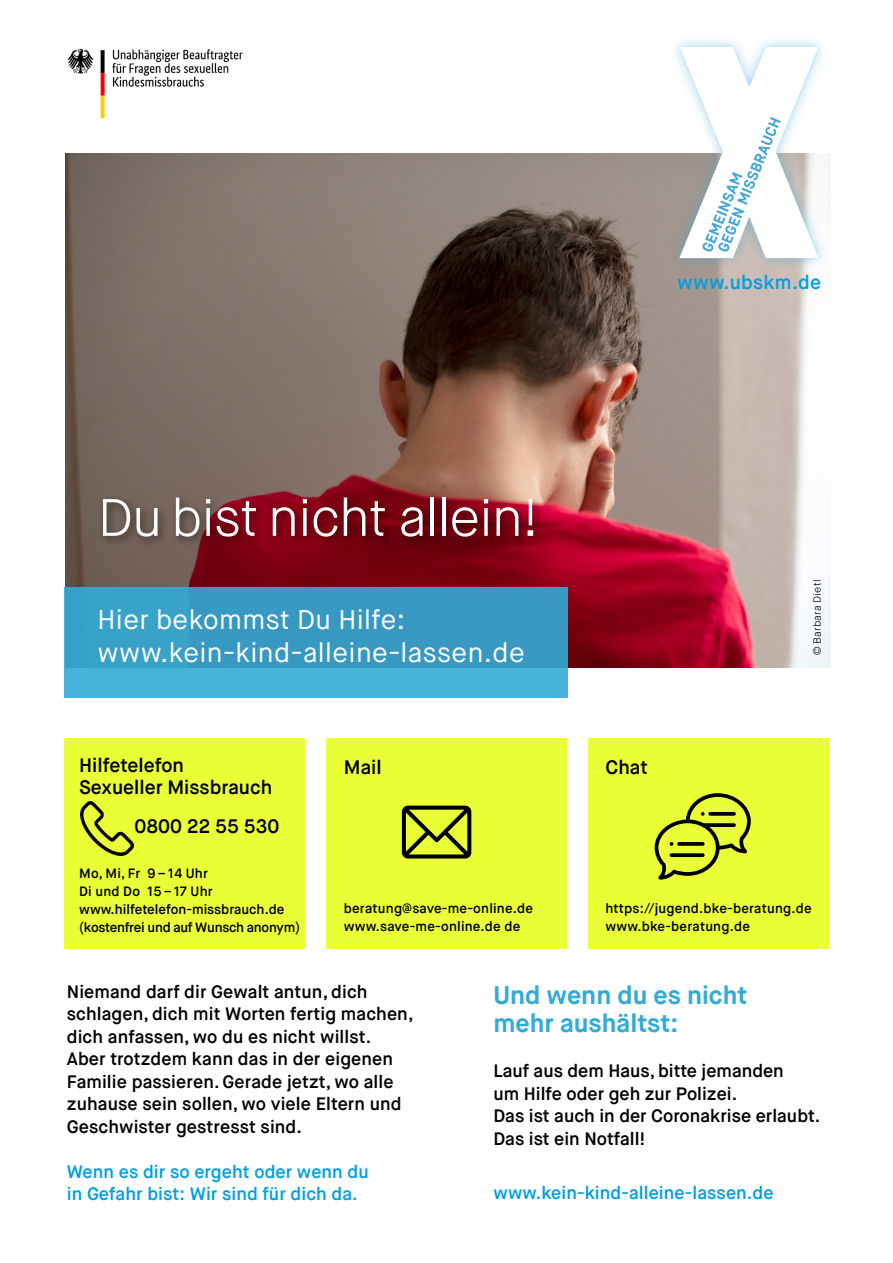
<style>
.page{position:relative;width:893px;height:1263px;background:#fff}
.page>*{position:absolute;margin:0;border:0;box-sizing:border-box;transform-origin:0 0}
.t1{font:300 52.5px "Maison Neue";letter-spacing:-.02em;color:#fff}
.t2{font:27px/33px "Maison Neue";letter-spacing:.015em;color:#fff}
.t3{font:700 25.5px/28.5px "Maison Neue";color:#32abd7}
.t4{font:600 19.5px/22.5px "Maison Neue";color:#000}
.t5{font:600 19.5px "Maison Neue";letter-spacing:.015em;color:#009fe3}
.t6{font:600 18px/22.5px "Maison Neue";letter-spacing:.005em;color:#000}
.t7{font:600 18px/22.5px "Maison Neue";letter-spacing:.005em;color:#009fe3}
.t8{font:600 13.5px/18px "Maison Neue";letter-spacing:.015em;color:#000}
.t9{font:300 10.5px "Maison Neue";letter-spacing:.015em;color:#000}
.s1{font-family:"Helvetica Neue"}
</style>
<div class="page">
<img style="left:65px;top:153px;width:765px;height:514px">
<svg style="left:64px;top:587px;width:504px;height:110px;background:#3ba1c9"></svg>
<img style="left:67px;top:48px;width:176px;height:71px">
<div style="left:98px;top:493px;width:446px;height:55px;background:#000;opacity:.5"></div>
<img style="left:649px;top:40px;width:182px;height:235px">
<div style="left:326px;top:739px;width:241px;height:210px;background:#ebff36"></div>
<div style="left:588px;top:739px;width:241px;height:210px;background:#ebff36"></div>
<svg style="left:655px;top:793px;width:96px;height:86px"></svg>
<svg style="left:677px;top:842px;width:28px;height:4px"></svg>
<svg style="left:670px;top:853px;width:35px;height:4px"></svg>
<svg style="left:708px;top:812px;width:28px;height:4px"></svg>
<svg style="left:402px;top:806px;width:69px;height:52px"></svg>
<div style="left:64px;top:739px;width:241px;height:210px;background:#ebff36"></div>
<img style="left:80px;top:801px;width:54px;height:54px">
<p class="t5" style="left:677px;top:270px;width:146px">www.ubskm.de</p>
<h1 class="t1" style="left:98px;top:485px;width:443px">Du bist nicht allein!</h1>
<h2 class="t2" style="left:97px;top:604px;width:429px">Hier bekommst Du Hilfe: www.kein-kind-alleine-lassen.de</h2>
<p class="t4" style="left:79px;top:754px;width:195px">Hilfetelefon<br>Sexueller Missbrauch</p>
<p class="t4" style="left:135px;top:815px;width:146px">0800 22 55 530</p>
<p class="t4" style="left:344px;top:756px;width:39px">Mail</p>
<p class="t4" style="left:605px;top:756px;width:44px">Chat</p>
<p class="t9" style="left:811px;top:655px;width:77px;rotate:-90deg"><span class="s1">©</span> Barbara Dietl</p>
<p class="t8" style="left:79px;top:864px;width:223px">Mo, Mi, Fr 9 – 14 Uhr<br>Di und Do 15 – 17 Uhr www.hilfetelefon-missbrauch.de (kostenfrei und auf Wunsch anonym)</p>
<p class="t8" style="left:344px;top:899px;width:191px">beratung@save-me-online.de www.save-me-online.de de</p>
<p class="t8" style="left:605px;top:899px;width:208px">https://jugend.bke-beratung.de www.bke-beratung.de</p>
<p class="t6" style="left:67px;top:980px;width:348px">Niemand darf dir Gewalt antun, dich schlagen, dich mit Worten fertig machen, dich anfassen, wo du es nicht willst.<br>Aber trotzdem kann das in der eigenen Familie passieren. Gerade jetzt, wo alle zuhause sein sollen, wo viele Eltern und Geschwister gestresst sind.</p>
<p class="t7" style="left:67px;top:1160px;width:303px">Wenn es dir so ergeht oder wenn du in Gefahr bist: Wir sind für dich da.</p>
<h3 class="t3" style="left:493px;top:981px;width:255px">Und wenn du es nicht mehr aushältst:</h3>
<p class="t6" style="left:493px;top:1060px;width:328px">Lauf aus dem Haus, bitte jemanden<br>um Hilfe oder geh zur Polizei.<br>Das ist auch in der Coronakrise erlaubt.<br>Das ist ein Notfall!</p>
<p class="t7" style="left:493px;top:1181px;width:282px">www.kein-kind-alleine-lassen.de</p>
</div>
